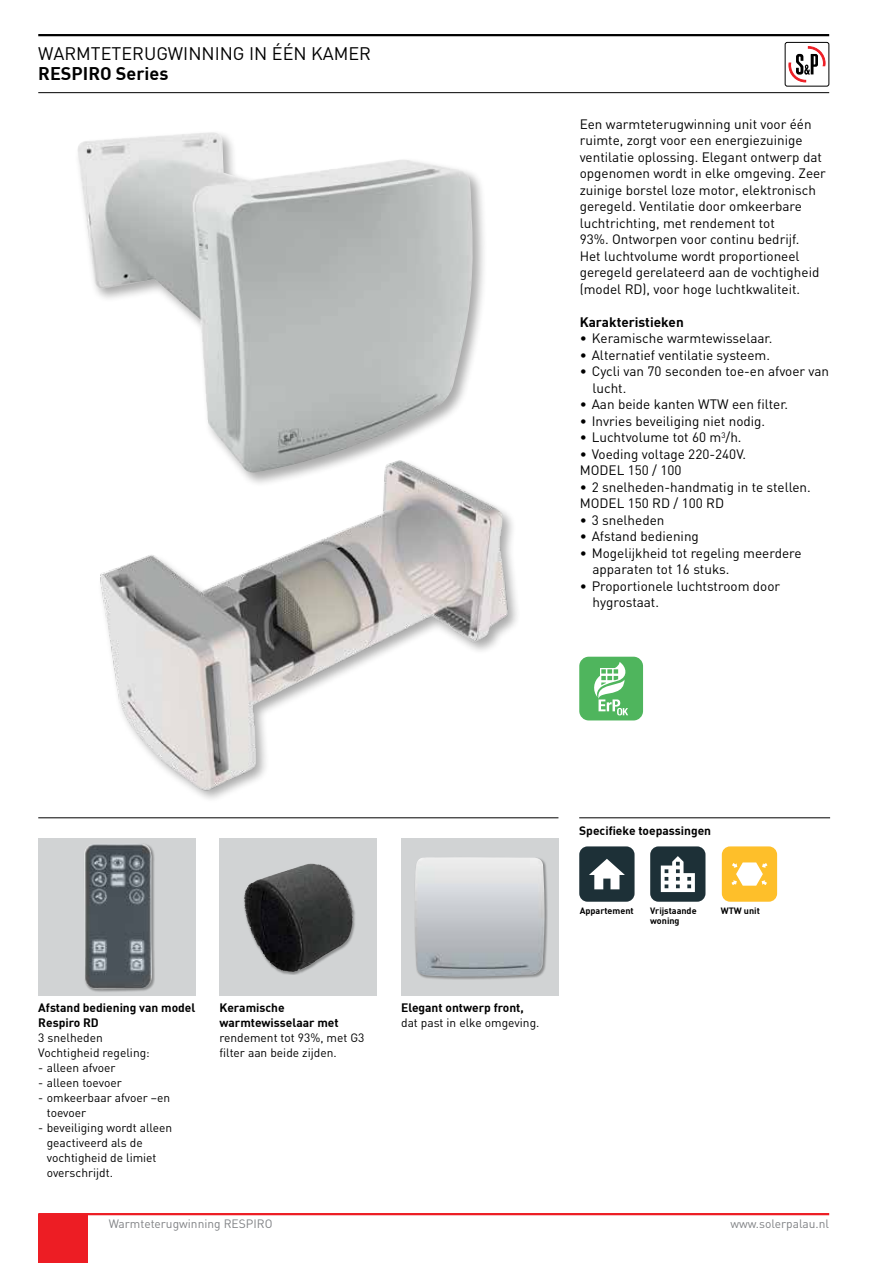
<style>
.page{position:relative;width:893px;height:1263px;background:#fff}
.page>*{position:absolute;margin:0;border:0;box-sizing:border-box;transform-origin:0 0}
.t1{font:18px "DIN";color:#000}
.t2{font:700 18px "DIN";color:#000}
.t3{font:13.5px/16.5px "DIN";color:#000}
.t4{font:700 13.5px "DIN";color:#000}
.t5{font:12px/15px "DIN";color:#000}
.t6{font:700 12px/15px "DIN";color:#000}
.t7{font:12px "DIN";color:#808285}
.t8{font:700 9px/10.5px "DIN";color:#000}
</style>
<div class="page">
<hr style="left:38px;top:1213px;width:791px;height:2px;background:#ed1d24">
<div style="left:38px;top:1214px;width:49px;height:49px;background:#ed1d24"></div>
<hr style="left:38px;top:34px;width:791px;height:2px;background:#000">
<hr style="left:38px;top:92px;width:791px;height:1px;background:#000">
<svg style="left:788px;top:47px;width:38px;height:36px"></svg>
<div style="left:785px;top:42px;width:44px;height:44px;border:1px solid #000;border-radius:2px"></div>
<div style="left:220px;top:838px;width:157px;height:158px;background:#d1d3d4"></div>
<div style="left:243px;top:863px;width:113px;height:112px;background:#000;opacity:.33"></div>
<img style="left:244px;top:864px;width:66px;height:52px">
<div style="left:38px;top:838px;width:158px;height:158px;background:#d1d3d4"></div>
<div style="left:84px;top:843px;width:71px;height:149px;background:#000;opacity:.33"></div>
<img style="left:84px;top:843px;width:68px;height:146px">
<hr style="left:38px;top:817px;width:520px;height:1px;background:#000">
<div style="left:401px;top:838px;width:157px;height:158px;background:#d1d3d4"></div>
<div style="left:414px;top:857px;width:134px;height:123px;background:#000;opacity:.33"></div>
<img style="left:414px;top:857px;width:131px;height:120px">
<hr style="left:579px;top:817px;width:251px;height:1px;background:#000">
<div style="left:579px;top:846px;width:55px;height:56px;background:#1d3037;border-radius:8px"></div>
<svg style="left:589px;top:859px;width:36px;height:30px"></svg>
<div style="left:650px;top:846px;width:55px;height:56px;background:#1d3037;border-radius:8px"></div>
<svg style="left:661px;top:856px;width:34px;height:36px"></svg>
<div style="left:722px;top:846px;width:55px;height:56px;background:#febf2a;border-radius:8px"></div>
<svg style="left:731px;top:862px;width:36px;height:24px"></svg>
<div style="left:579px;top:657px;width:64px;height:63px;background:#4fb55d;border-radius:9px"></div>
<svg style="left:594px;top:662px;width:34px;height:53px"></svg>
<div style="left:75px;top:129px;width:413px;height:358px;background:#000;opacity:.33"></div>
<img style="left:77px;top:132px;width:397px;height:342px">
<img style="left:95px;top:461px;width:422px;height:338px">
<h1 class="t1" style="left:38px;top:42px;width:334px">WARMTETERUGWINNING IN ÉÉN KAMER</h1>
<h1 class="t2" style="left:38px;top:61px;width:132px">RESPIRO Series</h1>
<p class="t3" style="left:580px;top:115px;width:248px">Een warmteterugwinning unit voor één ruimte, zorgt voor een energiezuinige ventilatie oplossing. Elegant ontwerp dat opgenomen wordt in elke omgeving. Zeer zuinige borstel loze motor, elektronisch geregeld. Ventilatie door omkeerbare luchtrichting, met rendement tot<br>93%. Ontworpen voor continu bedrijf.<br>Het luchtvolume wordt proportioneel geregeld gerelateerd aan de vochtigheid (model RD), voor hoge luchtkwaliteit.</p>
<p class="t4" style="left:580px;top:313px;width:105px">Karakteristieken</p>
<p class="t3" style="left:580px;top:330px;width:194px">• Keramische warmtewisselaar.</p>
<p class="t3" style="left:580px;top:346px;width:192px">• Alternatief ventilatie systeem.</p>
<p class="t3" style="left:592px;top:363px;width:238px;text-indent:-13px">• Cycli van 70 seconden toe-en afvoer van lucht.</p>
<p class="t3" style="left:580px;top:396px;width:210px">• Aan beide kanten WTW een filter.</p>
<p class="t3" style="left:580px;top:412px;width:187px">• Invries beveiliging niet nodig.</p>
<p class="t3" style="left:580px;top:429px;width:163px">• Luchtvolume tot 60 m<sup>3</sup>/h.</p>
<p class="t3" style="left:580px;top:445px;width:168px">• Voeding voltage 220-240V.<br>MODEL 150 / 100</p>
<p class="t3" style="left:580px;top:478px;width:233px">• 2 snelheden-handmatig in te stellen.<br>MODEL 150 RD / 100 RD</p>
<p class="t3" style="left:580px;top:511px;width:86px">• 3 snelheden</p>
<p class="t3" style="left:580px;top:528px;width:121px">• Afstand bediening</p>
<p class="t3" style="left:592px;top:544px;width:211px;text-indent:-13px">• Mogelijkheid tot regeling meerdere apparaten tot 16 stuks.</p>
<p class="t3" style="left:592px;top:577px;width:189px;text-indent:-13px">• Proportionele luchtstroom door hygrostaat.</p>
<p class="t6" style="left:38px;top:999px;width:159px">Afstand bediening van model<br>Respiro RD</p>
<p class="t5" style="left:38px;top:1030px;width:113px">3 snelheden<br>Vochtigheid regeling:</p>
<p class="t5" style="left:38px;top:1060px;width:79px">- alleen afvoer</p>
<p class="t5" style="left:38px;top:1075px;width:85px">- alleen toevoer</p>
<p class="t5" style="left:47px;top:1090px;width:125px;text-indent:-9px">- omkeerbaar afvoer –en toevoer</p>
<p class="t5" style="left:47px;top:1120px;width:127px;text-indent:-9px">- beveiliging wordt alleen geactiveerd als de vochtigheid de limiet overschrijdt.</p>
<p class="t6" style="left:219px;top:999px;width:121px">Keramische warmtewisselaar met</p>
<p class="t5" style="left:219px;top:1030px;width:147px">rendement tot 93%, met G3 filter aan beide zijden.</p>
<p class="t7" style="left:109px;top:1216px;width:165px">Warmteterugwinning RESPIRO</p>
<p class="t6" style="left:401px;top:999px;width:124px">Elegant ontwerp front,</p>
<p class="t5" style="left:401px;top:1015px;width:140px">dat past in elke omgeving.</p>
<p class="t6" style="left:579px;top:823px;width:133px">Specifieke toepassingen</p>
<p class="t8" style="left:580px;top:905px;width:55px">Appartement</p>
<p class="t8" style="left:650px;top:905px;width:48px">Vrijstaande woning</p>
<p class="t8" style="left:721px;top:905px;width:41px">WTW unit</p>
<p class="t7" style="left:730px;top:1216px;width:100px">www.solerpalau.nl</p>
</div>
